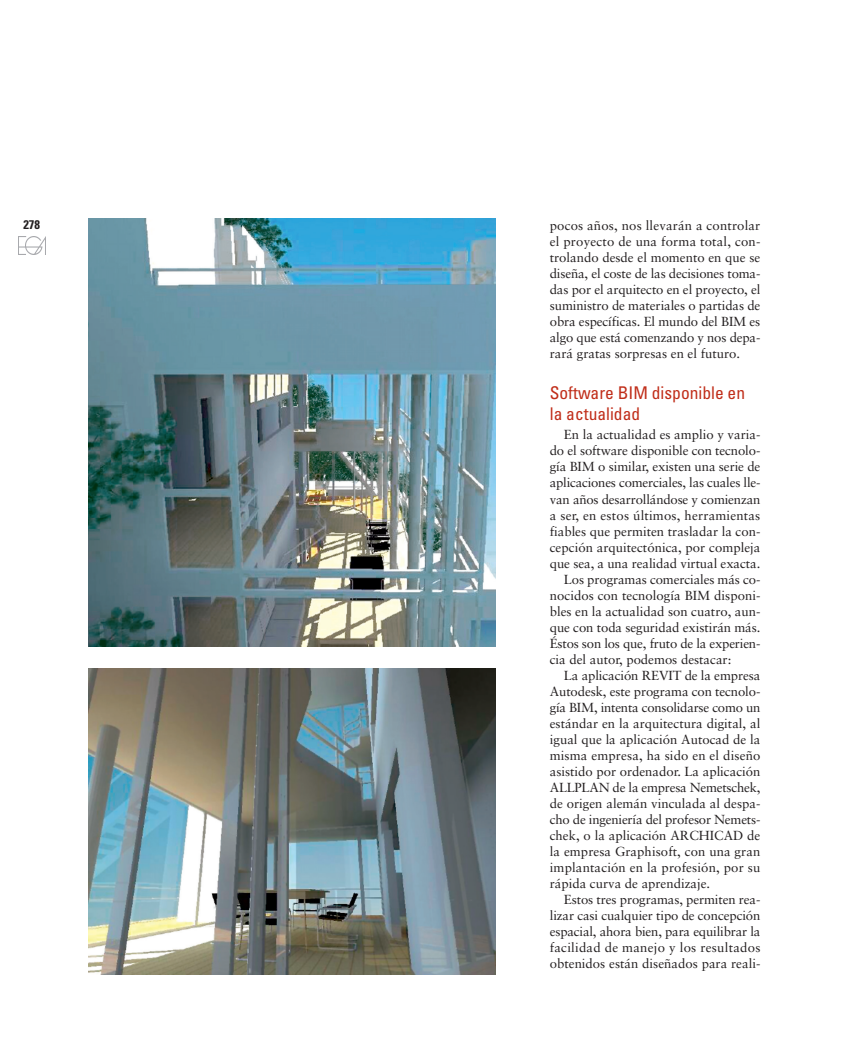
<style>
.page{position:relative;width:850px;height:1063px;background:#fff}
.page>*{position:absolute;margin:0;border:0;box-sizing:border-box;transform-origin:0 0}
.t1{font:condensed 17.5px/21.2px "Univers";color:#c02d19}
.t2{font:13.12px/16px "Sabon";color:#231f20;text-align:justify}
.t3{font:13.12px "Sabon";letter-spacing:.02em;color:#231f20}
.t4{font:13.12px "Sabon";letter-spacing:-.02em;color:#231f20}
.t5{font:700 condensed 12.5px "Univers";color:#231f20}
</style>
<div class="page">
<img style="left:18px;top:237px;width:28px;height:17px">
<img style="left:88px;top:218px;width:407px;height:428px">
<img style="left:88px;top:668px;width:408px;height:306px">
<p class="t5" style="left:23px;top:220px;width:18px">278</p>
<p class="t2" style="left:550px;top:218px;width:212px">pocos años, nos llevarán a controlar el proyecto de una forma total, con&shy;trolando desde el momento en que se diseña, el coste de las decisiones toma&shy;das por el arquitecto en el proyecto, el suministro de materiales o partidas de obra específicas. El mundo del BIM es algo que está comenzando y nos depa&shy;rará gratas sorpresas en el futuro.</p>
<h1 class="t1" style="left:550px;top:383px;width:197px">Software BIM disponible en la actualidad</h1>
<p class="t2" style="left:564px;top:428px;width:198px">En la actualidad es amplio y varia-</p>
<p class="t2" style="left:550px;top:444px;width:212px">do el software disponible con tecnolo-</p>
<p class="t2" style="left:550px;top:460px;width:212px">gía BIM o similar, existen una serie de</p>
<p class="t2" style="left:550px;top:476px;width:212px">aplicaciones comerciales, las cuales lle-</p>
<p class="t2" style="left:550px;top:492px;width:212px">van años desarrollándose y comienzan</p>
<p class="t2" style="left:550px;top:508px;width:212px">a ser, en estos últimos, herramientas</p>
<p class="t2" style="left:550px;top:524px;width:212px">fiables que permiten trasladar la con-</p>
<p class="t2" style="left:550px;top:540px;width:212px">cepción arquitectónica, por compleja</p>
<p class="t2" style="left:550px;top:556px;width:212px">que sea, a una realidad virtual exacta.</p>
<p class="t2" style="left:564px;top:572px;width:198px">Los programas comerciales más co-</p>
<p class="t2" style="left:550px;top:588px;width:212px">nocidos con tecnología BIM disponi-</p>
<p class="t2" style="left:550px;top:604px;width:212px">bles en la actualidad son cuatro, aun-</p>
<p class="t2" style="left:550px;top:620px;width:212px">que con toda seguridad existirán más.</p>
<p class="t2" style="left:550px;top:636px;width:212px">Éstos son los que, fruto de la experien-</p>
<p class="t2" style="left:550px;top:652px;width:183px">cia del autor, podemos destacar:</p>
<p class="t2" style="left:564px;top:668px;width:198px">La aplicación REVIT de la empresa</p>
<p class="t2" style="left:550px;top:684px;width:212px">Autodesk, este programa con tecnolo-</p>
<p class="t2" style="left:550px;top:700px;width:212px">gía BIM, intenta consolidarse como un</p>
<p class="t2" style="left:550px;top:716px;width:212px">estándar en la arquitectura digital, al</p>
<p class="t2" style="left:550px;top:732px;width:212px">igual que la aplicación Autocad de la</p>
<p class="t2" style="left:550px;top:748px;width:212px">misma empresa, ha sido en el diseño</p>
<p class="t2" style="left:550px;top:764px;width:212px">asistido por ordenador. La aplicación</p>
<p class="t4" style="left:550px;top:781px;width:212px">ALLPLAN de la empresa Nemetschek,</p>
<p class="t2" style="left:550px;top:796px;width:212px">de origen alemán vinculada al despa-</p>
<p class="t2" style="left:550px;top:812px;width:212px">cho de ingeniería del profesor Nemets-</p>
<p class="t2" style="left:550px;top:828px;width:212px">chek, o la aplicación ARCHICAD de</p>
<p class="t2" style="left:550px;top:844px;width:212px">la empresa Graphisoft, con una gran</p>
<p class="t2" style="left:550px;top:860px;width:212px">implantación en la profesión, por su</p>
<p class="t2" style="left:550px;top:876px;width:162px">rápida curva de aprendizaje.</p>
<p class="t2" style="left:564px;top:892px;width:198px">Estos tres programas, permiten rea-</p>
<p class="t2" style="left:550px;top:908px;width:212px">lizar casi cualquier tipo de concepción</p>
<p class="t2" style="left:550px;top:924px;width:212px">espacial, ahora bien, para equilibrar la</p>
<p class="t3" style="left:550px;top:941px;width:212px">facilidad de manejo y los resultados</p>
<p class="t2" style="left:550px;top:956px;width:212px">obtenidos están diseñados para reali-</p>
</div>
